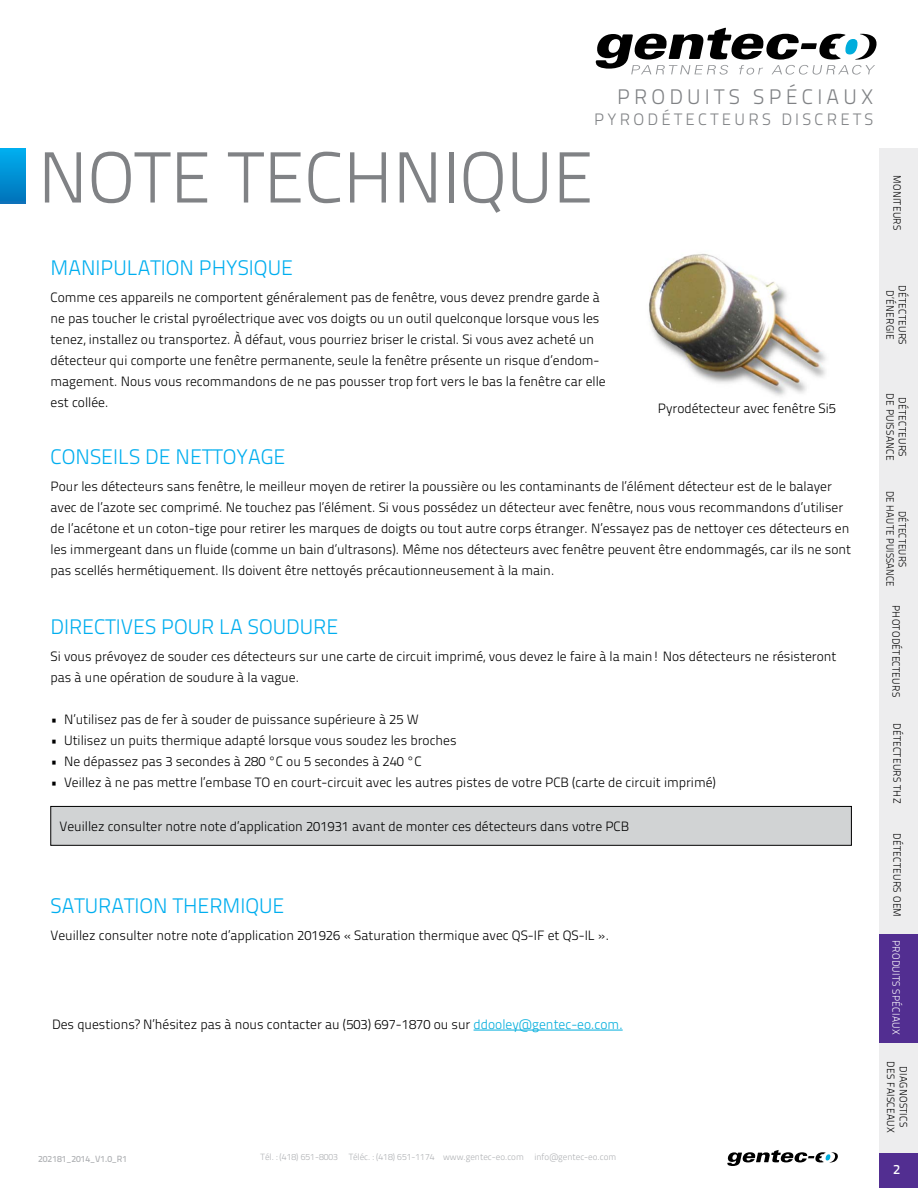
<style>
.page{position:relative;width:918px;height:1188px;background:#fff}
.page>*{position:absolute;margin:0;border:0;box-sizing:border-box;transform-origin:0 0}
.t1{font:72px "Titillium Text 22 L 250 wt";color:#808285}
.t2{font:21px "Titillium Text 22 L 250 wt";color:#00aeef}
.t3{font:21px "Titillium Text 22 L 250 wt";letter-spacing:.2em;color:#808285}
.t4{font:16.5px "Titillium Text 22 L 250 wt";letter-spacing:.2em;color:#808285}
.t5{font:13.5px/21px "Titillium Text 22 L 250 wt";color:#000}
.t6{font:13.5px "Titillium Text 22 L 600 wt";color:#fff}
.t7{font:10.5px/12.6px "Titillium Text 22 L 250 wt";letter-spacing:.03em;color:#000;text-align:center;scale:.95 1}
.t8{font:10.5px/12.6px "Titillium Text 22 L 250 wt";letter-spacing:.03em;color:#000;text-align:center;scale:.9 1}
.t9{font:10.5px "Titillium Text 22 L 250 wt";letter-spacing:.03em;color:#fff;scale:.95 1}
.t10{font:9px "Titillium Text 22 L 250 wt";color:#afb1b4}
.t11{font:9px "Titillium Text 22 L 600 wt";color:#afb1b4}
.s1{color:#00addc}
</style>
<div class="page">
<div style="left:879px;top:148px;width:39px;height:1040px;background:#ededee"></div>
<div style="left:879px;top:934px;width:39px;height:108px;background:#522e91"></div>
<div style="left:879px;top:1153px;width:39px;height:35px;background:#522e91"></div>
<svg style="left:596px;top:28px;width:281px;height:47px"></svg>
<svg style="left:727px;top:1150px;width:111px;height:16px"></svg>
<div style="left:0;top:149px;width:26px;height:54px;background:linear-gradient(to bottom,#00afef,#0273ba)"></div>
<img style="left:649px;top:253px;width:177px;height:143px">
<hr style="left:474px;top:1030px;width:149px;height:1px;background:#00addc">
<div style="left:51px;top:806px;width:800px;height:39px;background:#d1d3d4"></div>
<div style="left:51px;top:806px;width:801px;height:40px;border:1px solid #000"></div>
<h2 class="t3" style="left:617px;top:81px;width:258px">PRODUITS SPÉCIAUX</h2>
<p class="t4" style="left:594px;top:107px;width:281px">PYRODÉTECTEURS DISCRETS</p>
<h1 class="t1" style="left:38px;top:125px;width:557px">NOTE TECHNIQUE</h1>
<h2 class="t2" style="left:51px;top:253px;width:244px">MANIPULATION PHYSIQUE</h2>
<p class="t5" style="left:51px;top:286px;width:557px">Comme ces appareils ne comportent généralement pas de fenêtre, vous devez prendre garde à ne pas toucher le cristal pyroélectrique avec vos doigts ou un outil quelconque lorsque vous les tenez, installez ou transportez. À défaut, vous pourriez briser le cristal. Si vous avez acheté un détecteur qui comporte une fenêtre permanente, seule la fenêtre présente un risque d’endom&shy;magement. Nous vous recommandons de ne pas pousser trop fort vers le bas la fenêtre car elle est collée.</p>
<p class="t5" style="left:658px;top:397px;width:180px">Pyrodétecteur avec fenêtre Si5</p>
<h2 class="t2" style="left:51px;top:441px;width:236px">CONSEILS DE NETTOYAGE</h2>
<p class="t5" style="left:51px;top:475px;width:802px">Pour les détecteurs sans fenêtre, le meilleur moyen de retirer la poussière ou les contaminants de l’élément détecteur est de le balayer avec de l’azote sec comprimé. Ne touchez pas l’élément. Si vous possédez un détecteur avec fenêtre, nous vous recommandons d’utiliser de l’acétone et un coton-tige pour retirer les marques de doigts ou tout autre corps étranger. N’essayez pas de nettoyer ces détecteurs en les immergeant dans un fluide (comme un bain d’ultrasons). Même nos détecteurs avec fenêtre peuvent être endommagés, car ils ne sont pas scellés hermétiquement. Ils doivent être nettoyés précautionneusement à la main.</p>
<h2 class="t2" style="left:51px;top:611px;width:289px">DIRECTIVES POUR LA SOUDURE</h2>
<p class="t5" style="left:51px;top:645px;width:787px">Si vous prévoyez de souder ces détecteurs sur une carte de circuit imprimé, vous devez le faire à la main! Nos détecteurs ne résisteront pas à une opération de soudure à la vague.</p>
<p class="t5" style="left:51px;top:708px;width:370px">• N’utilisez pas de fer à souder de puissance supérieure à 25 W</p>
<p class="t5" style="left:51px;top:729px;width:408px">• Utilisez un puits thermique adapté lorsque vous soudez les broches</p>
<p class="t5" style="left:51px;top:750px;width:373px">• Ne dépassez pas 3 secondes à 280 °C ou 5 secondes à 240 °C</p>
<p class="t5" style="left:51px;top:771px;width:667px">• Veillez à ne pas mettre l’embase TO en court-circuit avec les autres pistes de votre PCB (carte de circuit imprimé)</p>
<p class="t5" style="left:59px;top:815px;width:571px">Veuillez consulter notre note d’application 201931 avant de monter ces détecteurs dans votre PCB</p>
<h2 class="t2" style="left:51px;top:890px;width:236px">SATURATION THERMIQUE</h2>
<p class="t5" style="left:51px;top:924px;width:560px">Veuillez consulter notre note d’application 201926 « Saturation thermique avec QS-IF et QS-IL ».</p>
<p class="t5" style="left:52px;top:1013px;width:572px">Des questions? N’hésitez pas à nous contacter au (503) 697-1870 ou sur <span class="s1">ddooley@gentec-eo.com.</span></p>
<p class="t11" style="left:38px;top:1152px;width:91px">202181_2014_V1.0_R1</p>
<p class="t10" style="left:261px;top:1151px;width:357px">Tél. : (418) 651-8003 Téléc. : (418) 651-1174 www.gentec-eo.com info@gentec-eo.com</p>
<p class="t7" style="left:904px;top:175px;width:60px;rotate:90deg">MONITEURS</p>
<p class="t7" style="left:909px;top:285px;width:64px;rotate:90deg">DÉTECTEURS<br>D’ÉNERGIE</p>
<p class="t7" style="left:909px;top:393px;width:72px;rotate:90deg">DÉTECTEURS<br>DE PUISSANCE</p>
<p class="t8" style="left:909px;top:491px;width:108px;rotate:90deg">DÉTECTEURS<br>DE HAUTE PUISSANCE</p>
<p class="t7" style="left:903px;top:605px;width:98px;rotate:90deg">PHOTODÉTECTEURS</p>
<p class="t7" style="left:904px;top:723px;width:86px;rotate:90deg">DÉTECTEURS THZ</p>
<p class="t7" style="left:904px;top:833px;width:89px;rotate:90deg">DÉTECTEURS OEM</p>
<p class="t9" style="left:904px;top:940px;width:101px;rotate:90deg">PRODUITS SPÉCIAUX</p>
<p class="t7" style="left:910px;top:1061px;width:77px;rotate:90deg">DIAGNOSTICS<br>DES FAISCEAUX</p>
<p class="t6" style="left:893px;top:1159px;width:9px">2</p>
</div>
